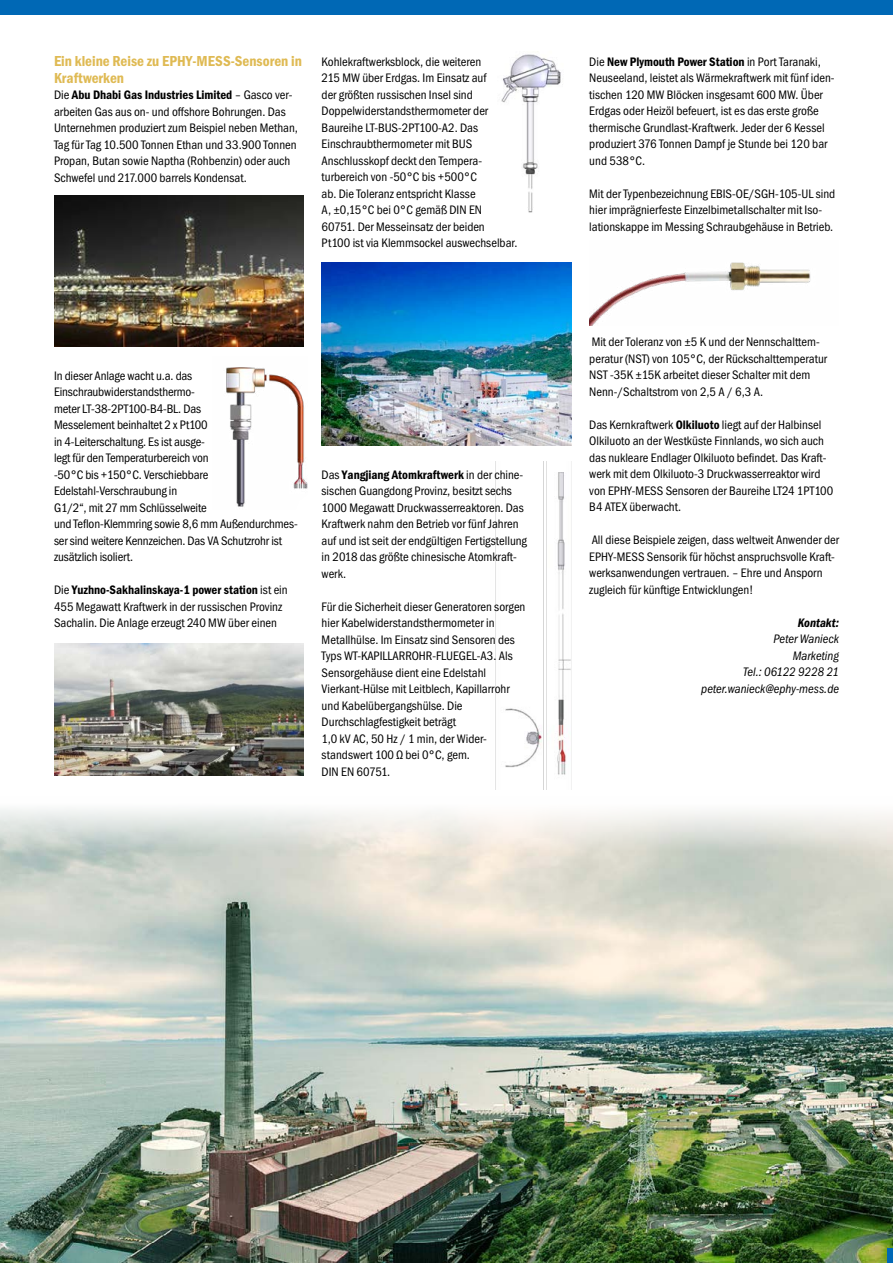
<style>
.page{position:relative;width:893px;height:1263px;background:#fff}
.page>*{position:absolute;margin:0;border:0;box-sizing:border-box;transform-origin:0 0}
.t1{font:600 condensed 15px/16.5px "Franklin Gothic";color:#dfba53}
.t2{font:condensed 12.75px/16.5px "Franklin Gothic";color:#000}
.t3{font:italic condensed 12.75px/16.5px "Franklin Gothic";letter-spacing:-.005em;color:#000;text-align:right}
.t4{font:italic 600 condensed 12.75px "Franklin Gothic";color:#000}
.s1{font-weight:600}
</style>
<div class="page">
<img style="left:495px;top:462px;width:76px;height:327px">
<div style="left:0;top:0;width:893px;height:14px;background:#0068b5"></div>
<img style="left:54px;top:196px;width:250px;height:151px">
<img style="left:54px;top:644px;width:250px;height:132px">
<img style="left:0;top:809px;width:893px;height:454px">
<img style="left:322px;top:262px;width:249px;height:184px">
<img style="left:226px;top:367px;width:82px;height:140px">
<img style="left:501px;top:51px;width:60px;height:162px">
<img style="left:589px;top:262px;width:222px;height:63px">
<div style="left:888px;top:1248px;width:5px;height:15px;background:#0068b5"></div>
<p class="t1" style="left:54px;top:53px;width:249px">Ein kleine Reise zu EPHY-MESS-Sensoren in<br>Kraftwerken</p>
<p class="t2" style="left:54px;top:87px;width:245px">Die <span class="s1">Abu Dhabi Gas Industries Limited</span> – Gasco ver&shy;arbeiten Gas aus on- und offshore Bohrungen. Das Unternehmen produziert zum Beispiel neben Methan, Tag für Tag 10.500 Tonnen Ethan und 33.900 Tonnen Propan, Butan sowie Naptha (Rohbenzin) oder auch Schwefel und 217.000 barrels Kondensat.</p>
<p class="t2" style="left:322px;top:54px;width:197px">Kohlekraftwerksblock, die weiteren<br>215 MW über Erdgas. Im Einsatz auf<br>der größten russischen Insel sind Doppelwiderstandsthermometer der Baureihe LT-BUS-2PT100-A2. Das Einschraubthermometer mit BUS Anschlusskopf deckt den Tempera&shy;turbereich von -50°C bis +500°C<br>ab. Die Toleranz entspricht Klasse<br>A, ±0,15°C bei 0°C gemäß DIN EN 60751. Der Messeinsatz der beiden<br>Pt100 ist via Klemmsockel auswechselbar.</p>
<p class="t2" style="left:54px;top:367px;width:245px">In dieser Anlage wacht u.a. das Einschraubwiderstandsthermo-<br>meter LT-38-2PT100-B4-BL. Das<br>Messelement beinhaltet 2 x Pt100<br>in 4-Leiterschaltung. Es ist ausge-<br>legt für den Temperaturbereich von<br>-50°C bis +150°C. Verschiebbare Edelstahl-Verschraubung in<br>G1/2“, mit 27 mm Schlüsselweite<br>und Teflon-Klemmring sowie 8,6 mm Außendurchmes&shy;ser sind weitere Kennzeichen. Das VA Schutzrohr ist zusätzlich isoliert.</p>
<p class="t2" style="left:54px;top:582px;width:235px">Die <span class="s1">Yuzhno-Sakhalinskaya-1 power station</span> ist ein<br>455 Megawatt Kraftwerk in der russischen Provinz<br>Sachalin. Die Anlage erzeugt 240 MW über einen</p>
<p class="t2" style="left:322px;top:466px;width:207px">Das <span class="s1">Yangjiang Atomkraftwerk</span> in der chine&shy;sischen Guangdong Provinz, besitzt sechs 1000 Megawatt Druckwasserreaktoren. Das Kraftwerk nahm den Betrieb vor fünf Jahren auf und ist seit der endgültigen Fertigstellung in 2018 das größte chinesische Atomkraft&shy;werk.</p>
<p class="t2" style="left:322px;top:598px;width:205px">Für die Sicherheit dieser Generatoren sorgen hier Kabelwiderstandsthermometer in Metallhülse. Im Einsatz sind Sensoren des Typs WT-KAPILLARROHR-FLUEGEL-A3. Als Sensorgehäuse dient eine Edelstahl Vierkant-Hülse mit Leitblech, Kapillarrohr und Kabelübergangshülse. Die Durchschlagfestigkeit beträgt<br>1,0 kV AC, 50 Hz / 1 min, der Wider&shy;standswert 100 Ω bei 0°C, gem.<br>DIN EN 60751.</p>
<p class="t2" style="left:589px;top:54px;width:247px">Die <span class="s1">New Plymouth Power Station</span> in Port Taranaki, Neuseeland, leistet als Wärmekraftwerk mit fünf iden&shy;tischen 120 MW Blöcken insgesamt 600 MW. Über Erdgas oder Heizöl befeuert, ist es das erste große thermische Grundlast-Kraftwerk. Jeder der 6 Kessel produziert 376 Tonnen Dampf je Stunde bei 120 bar und 538°C.</p>
<p class="t2" style="left:589px;top:186px;width:247px">Mit der Typenbezeichnung EBIS-OE/SGH-105-UL sind hier imprägnierfeste Einzelbimetallschalter mit Iso&shy;lationskappe im Messing Schraubgehäuse in Betrieb.</p>
<p class="t2" style="left:589px;top:334px;width:239px">Mit der Toleranz von ±5 K und der Nennschalttem&shy;peratur (NST) von 105°C, der Rückschalttemperatur NST -35K ±15K arbeitet dieser Schalter mit dem Nenn-/Schaltstrom von 2,5 A / 6,3 A.</p>
<p class="t2" style="left:589px;top:417px;width:245px">Das Kernkraftwerk <span class="s1">Olkiluoto</span> liegt auf der Halbinsel Olkiluoto an der Westküste Finnlands, wo sich auch das nukleare Endlager Olkiluoto befindet. Das Kraft&shy;werk mit dem Olkiluoto-3 Druckwasserreaktor wird von EPHY-MESS Sensoren der Baureihe LT24 1PT100<br>B4 ATEX überwacht.</p>
<p class="t2" style="left:589px;top:532px;width:251px">All diese Beispiele zeigen, dass weltweit Anwender der EPHY-MESS Sensorik für höchst anspruchsvolle Kraft&shy;werksanwendungen vertrauen. – Ehre und Ansporn zugleich für künftige Entwicklungen!</p>
<p class="t4" style="left:798px;top:615px;width:43px">Kontakt:</p>
<p class="t3" style="left:701px;top:631px;width:139px">Peter Wanieck<br>Marketing<br>Tel.: 06122 9228 21 peter.wanieck@ephy-mess.de</p>
</div>
